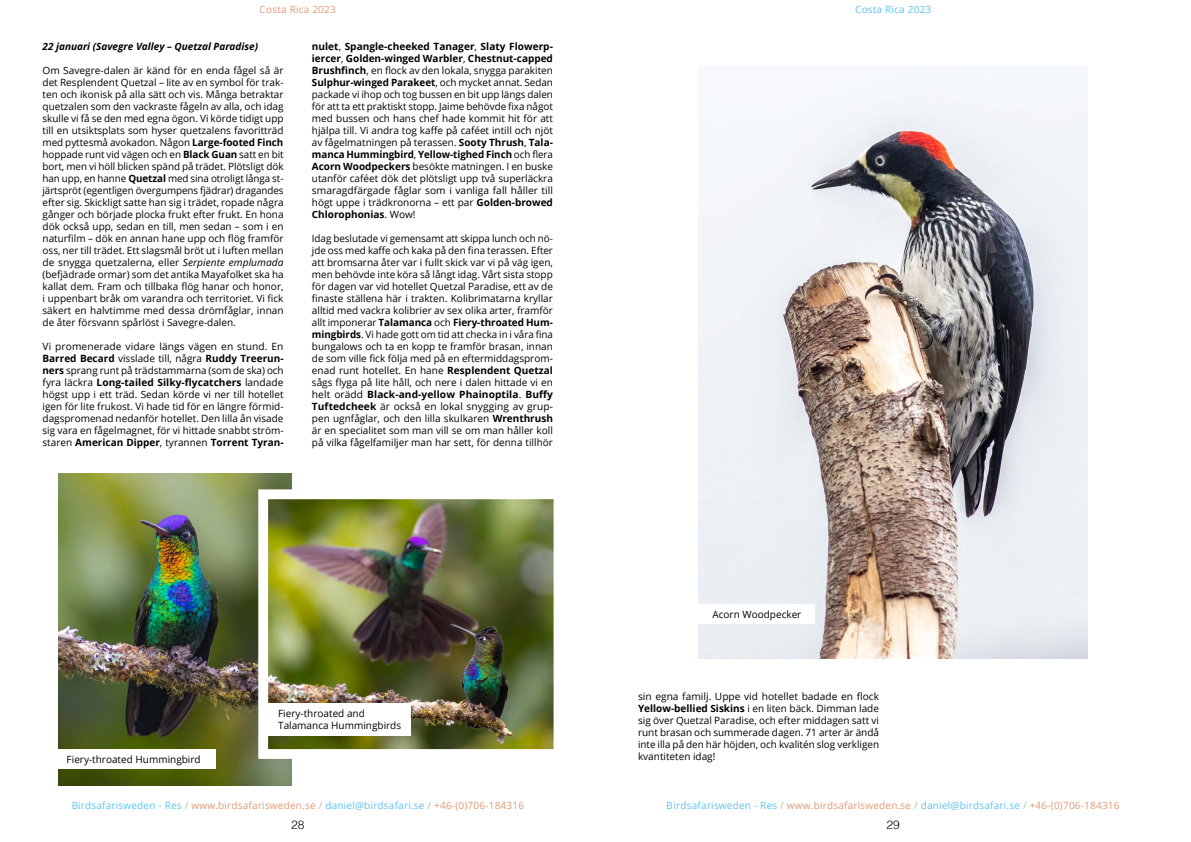
<style>
.page{position:relative;width:1191px;height:842px;background:#fff}
.page>*{position:absolute;margin:0;border:0;box-sizing:border-box;transform-origin:0 0}
.t1{font:300 12px "Helvetica";color:#000}
.t2{font:10px/12px "Open Sans";color:#000;text-align:justify}
.t3{font:10px "Open Sans";letter-spacing:.02em;color:#00a1e6}
.t4{font:italic 700 10px "Open Sans";color:#000}
.t5{font:10px "Open Sans";letter-spacing:.02em;color:#cd6228}
.s1{font-weight:700}
.s2{font-style:italic}
.s3{color:#75ae41}
.s4{color:#cd6228}
</style>
<div class="page">
<img style="left:58px;top:473px;width:233px;height:312px">
<img style="left:269px;top:500px;width:283px;height:248px">
<div style="left:258px;top:489px;width:305px;height:270px;border:10px solid #fff"></div>
<img style="left:698px;top:66px;width:389px;height:593px">
<div style="left:650px;top:604px;width:164px;height:20px;background:#fff"></div>
<div style="left:51px;top:749px;width:164px;height:20px;background:#fff"></div>
<div style="left:265px;top:703px;width:146px;height:33px;background:#fff"></div>
<p class="t5" style="left:260px;top:2px;width:78px">Costa Rica 2023</p>
<p class="t3" style="left:855px;top:3px;width:78px">Costa Rica 2023</p>
<p class="t4" style="left:43px;top:39px;width:217px">22 januari (Savegre Valley – Quetzal Paradise)</p>
<p class="t2" style="left:43px;top:64px;width:243px">Om Savegre-dalen är känd för en enda fågel så är det Resplendent Quetzal – lite av en symbol för trak&shy;ten och ikonisk på alla sätt och vis. Många betraktar quetzalen som den vackraste fågeln av alla, och idag skulle vi få se den med egna ögon. Vi körde tidigt upp till en utsiktsplats som hyser quetzalens favoritträd med pyttesmå avokadon. Någon <span class="s1">Large-footed Finch </span>hoppade runt vid vägen och en <span class="s1">Black Guan</span> satt en bit bort, men vi höll blicken spänd på trädet. Plötsligt dök han upp, en hanne <span class="s1">Quetzal</span> med sina otroligt långa st&shy;järtspröt (egentligen övergumpens fjädrar) dragandes efter sig. Skickligt satte han sig i trädet, ropade några gånger och började plocka frukt efter frukt. En hona dök också upp, sedan en till, men sedan – som i en naturfilm – dök en annan hane upp och flög framför oss, ner till trädet. Ett slagsmål bröt ut i luften mellan de snygga quetzalerna, eller <span class="s2">Serpiente emplumada </span>(befjädrade ormar) som det antika Mayafolket ska ha kallat dem. Fram och tillbaka flög hanar och honor, i uppenbart bråk om varandra och territoriet. Vi fick säkert en halvtimme med dessa drömfåglar, innan de åter försvann spårlöst i Savegre-dalen.</p>
<p class="t2" style="left:43px;top:340px;width:243px">Vi promenerade vidare längs vägen en stund. En <span class="s1">Barred Becard</span> visslade till, några <span class="s1">Ruddy Treerun&shy;ners</span> sprang runt på trädstammarna (som de ska) och fyra läckra <span class="s1">Long-tailed Silky-flycatchers</span> landade högst upp i ett träd. Sedan körde vi ner till hotellet igen för lite frukost. Vi hade tid för en längre förmid&shy;dagspromenad nedanför hotellet. Den lilla ån visade sig vara en fågelmagnet, för vi hittade snabbt ström&shy;staren <span class="s1">American Dipper</span>, tyrannen <span class="s1">Torrent Tyran-</span></p>
<p class="t2" style="left:312px;top:40px;width:243px"><span class="s1">nulet</span>, <span class="s1">Spangle-cheeked Tanager</span>, <span class="s1">Slaty Flowerp&shy;iercer</span>, <span class="s1">Golden-winged Warbler</span>, <span class="s1">Chestnut-capped Brushfinch</span>, en flock av den lokala, snygga parakiten <span class="s1">Sulphur-winged Parakeet</span>, och mycket annat. Sedan packade vi ihop och tog bussen en bit upp längs dalen för att ta ett praktiskt stopp. Jaime behövde fixa något med bussen och hans chef hade kommit hit för att hjälpa till. Vi andra tog kaffe på caféet intill och njöt av fågelmatningen på terassen. <span class="s1">Sooty Thrush</span>, <span class="s1">Tala&shy;manca Hummingbird</span>, <span class="s1">Yellow-tighed Finch</span> och flera <span class="s1">Acorn Woodpeckers</span> besökte matningen. I en buske utanför caféet dök det plötsligt upp två superläckra smaragdfärgade fåglar som i vanliga fall håller till högt uppe i trädkronorna – ett par <span class="s1">Golden-browed Chlorophonias</span>. Wow!</p>
<p class="t2" style="left:312px;top:232px;width:243px">Idag beslutade vi gemensamt att skippa lunch och nö&shy;jde oss med kaffe och kaka på den fina terassen. Efter att bromsarna åter var i fullt skick var vi på väg igen, men behövde inte köra så långt idag. Vårt sista stopp för dagen var vid hotellet Quetzal Paradise, ett av de finaste ställena här i trakten. Kolibrimatarna kryllar alltid med vackra kolibrier av sex olika arter, framför allt imponerar <span class="s1">Talamanca</span> och <span class="s1">Fiery-throated Hum&shy;mingbirds</span>. Vi hade gott om tid att checka in i våra fina bungalows och ta en kopp te framför brasan, innan de som ville fick följa med på en eftermiddagsprom&shy;enad runt hotellet. En hane <span class="s1">Resplendent Quetzal </span>sågs flyga på lite håll, och nere i dalen hittade vi en helt orädd <span class="s1">Black-and-yellow Phainoptila</span>. <span class="s1">Buffy Tuftedcheek</span> är också en lokal snygging av grup&shy;pen ugnfåglar, och den lilla skulkaren <span class="s1">Wrenthrush </span>är en specialitet som man vill se om man håller koll på vilka fågelfamiljer man har sett, för denna tillhör</p>
<p class="t2" style="left:67px;top:753px;width:136px">Fiery-throated Hummingbird</p>
<p class="t2" style="left:278px;top:707px;width:125px">Fiery-throated and<br>Talamanca Hummingbirds</p>
<p class="t2" style="left:712px;top:608px;width:90px">Acorn Woodpecker</p>
<p class="t2" style="left:638px;top:690px;width:243px">sin egna familj. Uppe vid hotellet badade en flock <span class="s1">Yellow-bellied Siskins</span> i en liten bäck. Dimman lade sig över Quetzal Paradise, och efter middagen satt vi runt brasan och summerade dagen. 71 arter är ändå inte illa på den här höjden, och kvalitén slog verkligen kvantiteten idag!</p>
<p class="t3" style="left:71px;top:798px;width:454px">Birdsafarisweden - Res <span class="s3">/</span> <span class="s4">www.birdsafarisweden.se</span> <span class="s3">/</span> daniel@birdsafari.se <span class="s3">/</span> <span class="s4">+46-(0)706-184316</span></p>
<p class="t3" style="left:667px;top:798px;width:454px">Birdsafarisweden - Res <span class="s3">/</span> <span class="s4">www.birdsafarisweden.se</span> <span class="s3">/</span> daniel@birdsafari.se <span class="s3">/</span> <span class="s4">+46-(0)706-184316</span></p>
<p class="t1" style="left:291px;top:815px;width:15px">28</p>
<p class="t1" style="left:886px;top:815px;width:15px">29</p>
</div>
